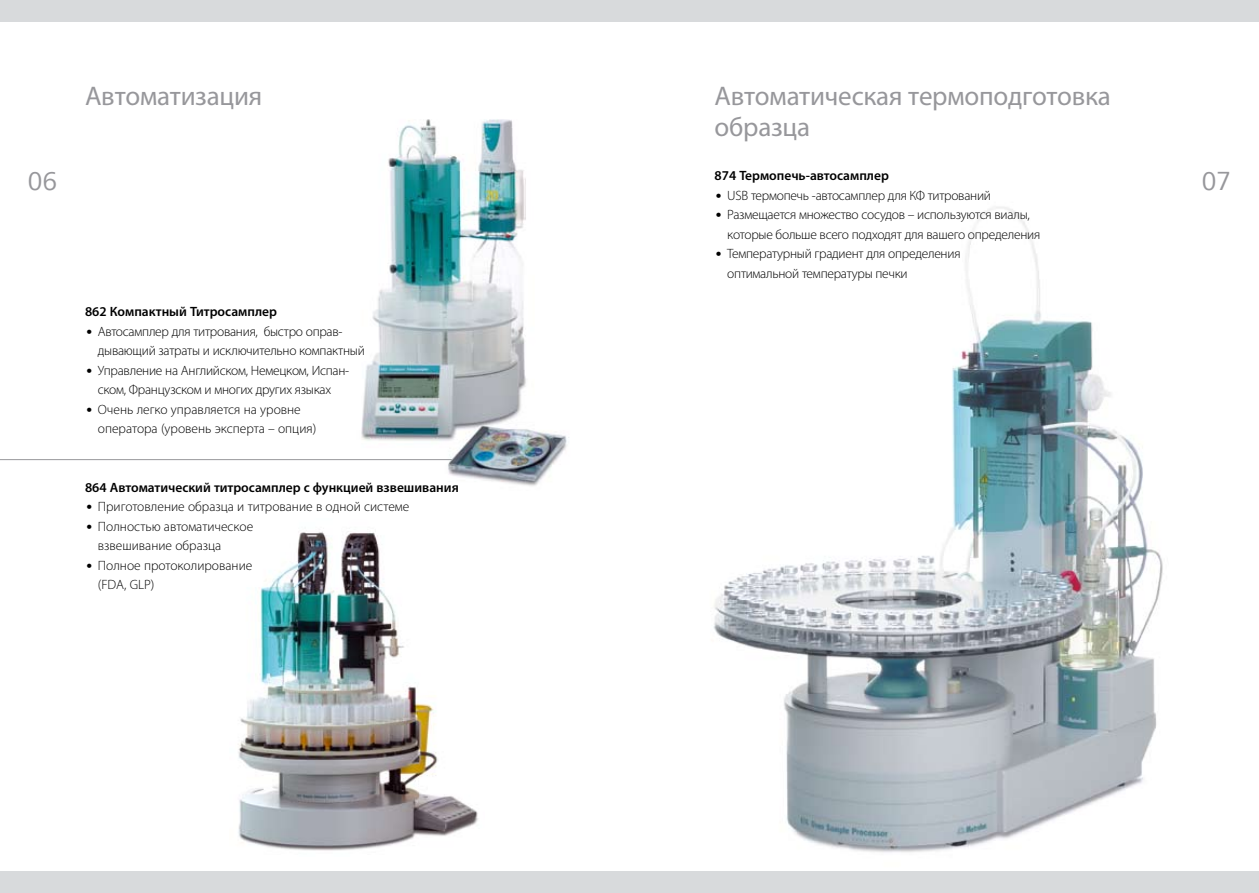
<style>
.page{position:relative;width:1259px;height:893px;background:#fff}
.page>*{position:absolute;margin:0;border:0;box-sizing:border-box;transform-origin:0 0}
.t1{font:27px/30.8px "Myriad Pro";letter-spacing:-.01em;color:#97979b}
.t2{font:27px "Frutiger Next LT";color:#97979b}
.t3{font:300 13.5px/19.5px "Myriad Pro";letter-spacing:-.02em;color:#000}
.t4{font:300 13.5px/19.5px "Myriad Pro";color:#000}
.t5{font:600 13.5px "Myriad Pro";color:#000}
.s1{font-family:"Frutiger Next LT";font-weight:800}
</style>
<div class="page">
<div style="left:0;top:0;width:642px;height:21px;background:#d8dadc"></div>
<div style="left:0;top:872px;width:642px;height:21px;background:#d8dadc"></div>
<div style="left:617px;top:0;width:642px;height:21px;background:#d8dadc"></div>
<div style="left:617px;top:872px;width:642px;height:21px;background:#d8dadc"></div>
<img style="left:713px;top:207px;width:450px;height:646px">
<img style="left:238px;top:532px;width:240px;height:319px">
<img style="left:344px;top:119px;width:225px;height:367px">
<hr style="left:0;top:459px;width:452px;height:1px;background:#97979b">
<h1 class="t1" style="left:85px;top:80px;width:179px">Автоматизация</h1>
<h1 class="t1" style="left:714px;top:80px;width:398px">Автоматическая термоподготовка образца</h1>
<p class="t5" style="left:714px;top:168px;width:176px">874 Термопечь-автосамплер</p>
<p class="t3" style="left:714px;top:185px;width:278px"><span class="s1">•</span> USB термопечь -автосамплер для КФ титрований</p>
<p class="t3" style="left:727px;top:205px;width:314px;text-indent:-13px"><span class="s1">•</span> Размещается множество сосудов – используются виалы, которые больше всего подходят для вашего определения</p>
<p class="t3" style="left:727px;top:244px;width:235px;text-indent:-13px"><span class="s1">•</span> Температурный градиент для определения оптимальной температуры печки</p>
<h1 class="t2" style="left:28px;top:166px;width:31px">06</h1>
<h1 class="t2" style="left:1201px;top:166px;width:31px">07</h1>
<p class="t5" style="left:85px;top:304px;width:193px">862 Компактный Титросамплер</p>
<p class="t3" style="left:98px;top:321px;width:268px;text-indent:-13px"><span class="s1">•</span> Автосамплер для титрования, быстро оправ&shy;дывающий затраты и исключительно компактный</p>
<p class="t3" style="left:85px;top:360px;width:266px;text-align:center"><span class="s1">•</span> Управление на Английском, Немецком, Испан&shy;ском, Французском и многих других языках</p>
<p class="t4" style="left:98px;top:399px;width:220px;text-indent:-13px"><span class="s1">•</span> Очень легко управляется на уровне оператора (уровень эксперта – опция)</p>
<p class="t5" style="left:85px;top:480px;width:375px">864 Автоматический титросамплер с функцией взвешивания</p>
<p class="t4" style="left:85px;top:497px;width:326px"><span class="s1">•</span> Приготовление образца и титрование в одной системе</p>
<p class="t4" style="left:98px;top:516px;width:157px;text-indent:-13px"><span class="s1">•</span> Полностью автоматическое взвешивание образца</p>
<p class="t4" style="left:98px;top:555px;width:156px;text-indent:-13px"><span class="s1">•</span> Полное протоколирование (FDA, GLP)</p>
</div>
